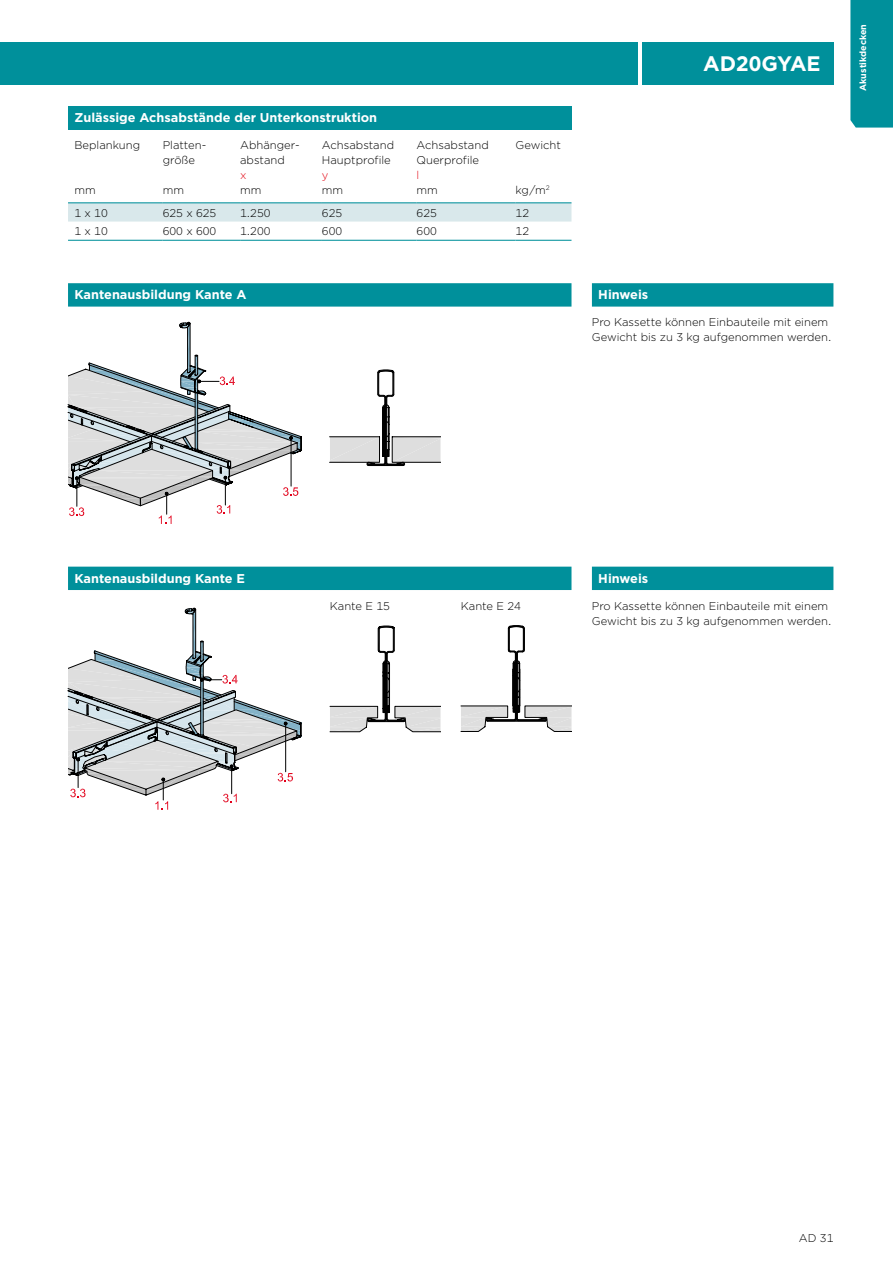
<style>
.page{position:relative;width:893px;height:1263px;background:#fff}
.page>*{position:absolute;margin:0;border:0;box-sizing:border-box;transform-origin:0 0}
.t1{font:700 21px "Gotham";color:#fff}
.t2{font:700 12.75px "Gotham";color:#fff}
.t3{font:300 11.25px/15px "Gotham";color:#000}
.t4{font:300 11.25px "Gotham";color:#e30613}
.t5{font:700 9px "Gotham";color:#fff}
</style>
<div class="page">
<div style="left:642px;top:43px;width:191px;height:42px;background:#00909b"></div>
<div style="left:0;top:43px;width:638px;height:42px;background:#00909b"></div>
<div style="left:850px;top:0;width:43px;height:128px;background:#00909b"></div>
<div style="left:592px;top:283px;width:241px;height:24px;background:#00909b"></div>
<div style="left:68px;top:283px;width:503px;height:24px;background:#00909b"></div>
<div style="left:68px;top:106px;width:503px;height:24px;background:#00909b"></div>
<svg style="left:68px;top:203px;width:503px;height:19px;background:#d5e6e9"></svg>
<hr style="left:68px;top:240px;width:95px;height:1px;background:#00909b">
<hr style="left:163px;top:240px;width:77px;height:1px;background:#00909b">
<hr style="left:240px;top:240px;width:82px;height:1px;background:#00909b">
<hr style="left:322px;top:240px;width:95px;height:1px;background:#00909b">
<hr style="left:417px;top:240px;width:99px;height:1px;background:#00909b">
<hr style="left:516px;top:240px;width:55px;height:1px;background:#00909b">
<hr style="left:68px;top:202px;width:95px;height:1px;background:#00909b">
<hr style="left:163px;top:202px;width:77px;height:1px;background:#00909b">
<hr style="left:240px;top:202px;width:82px;height:1px;background:#00909b">
<hr style="left:322px;top:202px;width:95px;height:1px;background:#00909b">
<hr style="left:417px;top:202px;width:99px;height:1px;background:#00909b">
<hr style="left:516px;top:202px;width:55px;height:1px;background:#00909b">
<svg style="left:68px;top:322px;width:234px;height:202px"></svg>
<svg style="left:330px;top:369px;width:111px;height:97px"></svg>
<div style="left:592px;top:567px;width:241px;height:23px;background:#00909b"></div>
<div style="left:68px;top:567px;width:503px;height:23px;background:#00909b"></div>
<svg style="left:67px;top:608px;width:235px;height:202px"></svg>
<hr style="left:330px;top:732px;width:30px;height:1px;background:#dedede">
<svg style="left:330px;top:625px;width:111px;height:107px"></svg>
<svg style="left:461px;top:625px;width:110px;height:107px"></svg>
<hr style="left:520px;top:669px;width:1px;height:37px;background:#000">
<hr style="left:512px;top:669px;width:1px;height:37px;background:#000">
<p class="t2" style="left:74px;top:109px;width:304px">Zulässige Achsabstände der Unterkonstruktion</p>
<p class="t3" style="left:74px;top:138px;width:67px">Beplankung</p>
<p class="t3" style="left:163px;top:138px;width:45px">Platten-</p>
<p class="t3" style="left:240px;top:138px;width:61px">Abhänger-</p>
<p class="t3" style="left:322px;top:138px;width:74px">Achsabstand</p>
<p class="t3" style="left:417px;top:138px;width:74px">Achsabstand</p>
<p class="t3" style="left:516px;top:138px;width:47px">Gewicht</p>
<p class="t3" style="left:163px;top:152px;width:34px">größe</p>
<p class="t3" style="left:240px;top:152px;width:46px">abstand</p>
<p class="t3" style="left:322px;top:152px;width:70px">Hauptprofile</p>
<p class="t3" style="left:417px;top:152px;width:64px">Querprofile</p>
<p class="t4" style="left:240px;top:168px;width:8px">x</p>
<p class="t4" style="left:322px;top:168px;width:8px">y</p>
<p class="t4" style="left:417px;top:168px;width:4px">l</p>
<p class="t3" style="left:74px;top:182px;width:23px">mm</p>
<p class="t3" style="left:163px;top:182px;width:23px">mm</p>
<p class="t3" style="left:240px;top:182px;width:23px">mm</p>
<p class="t3" style="left:322px;top:182px;width:23px">mm</p>
<p class="t3" style="left:417px;top:182px;width:23px">mm</p>
<p class="t3" style="left:516px;top:182px;width:36px">kg/m<sup>2</sup></p>
<p class="t3" style="left:74px;top:205px;width:35px">1 x 10</p>
<p class="t3" style="left:163px;top:205px;width:55px">625 x 625</p>
<p class="t3" style="left:240px;top:205px;width:32px">1.250</p>
<p class="t3" style="left:322px;top:205px;width:22px">625</p>
<p class="t3" style="left:417px;top:205px;width:22px">625</p>
<p class="t3" style="left:516px;top:205px;width:15px">12</p>
<p class="t3" style="left:74px;top:223px;width:35px">1 x 10</p>
<p class="t3" style="left:163px;top:223px;width:55px">600 x 600</p>
<p class="t3" style="left:240px;top:223px;width:32px">1.200</p>
<p class="t3" style="left:322px;top:223px;width:22px">600</p>
<p class="t3" style="left:417px;top:223px;width:22px">600</p>
<p class="t3" style="left:516px;top:223px;width:15px">12</p>
<h1 class="t1" style="left:703px;top:50px;width:119px">AD20GYAE</h1>
<p class="t2" style="left:74px;top:286px;width:174px">Kantenausbildung Kante A</p>
<p class="t2" style="left:598px;top:286px;width:52px">Hinweis</p>
<p class="t3" style="left:592px;top:314px;width:241px">Pro Kassette können Einbauteile mit einem<br>Gewicht bis zu 3 kg aufgenommen werden.</p>
<p class="t5" style="left:857px;top:91px;width:68px;rotate:-90deg">Akustikdecken</p>
<p class="t2" style="left:74px;top:570px;width:172px">Kantenausbildung Kante E</p>
<p class="t2" style="left:598px;top:570px;width:52px">Hinweis</p>
<p class="t3" style="left:592px;top:598px;width:241px">Pro Kassette können Einbauteile mit einem<br>Gewicht bis zu 3 kg aufgenommen werden.</p>
<p class="t3" style="left:330px;top:598px;width:61px">Kante E 15</p>
<p class="t3" style="left:461px;top:598px;width:61px">Kante E 24</p>
<p class="t3" style="left:799px;top:1230px;width:36px">AD 31</p>
</div>
